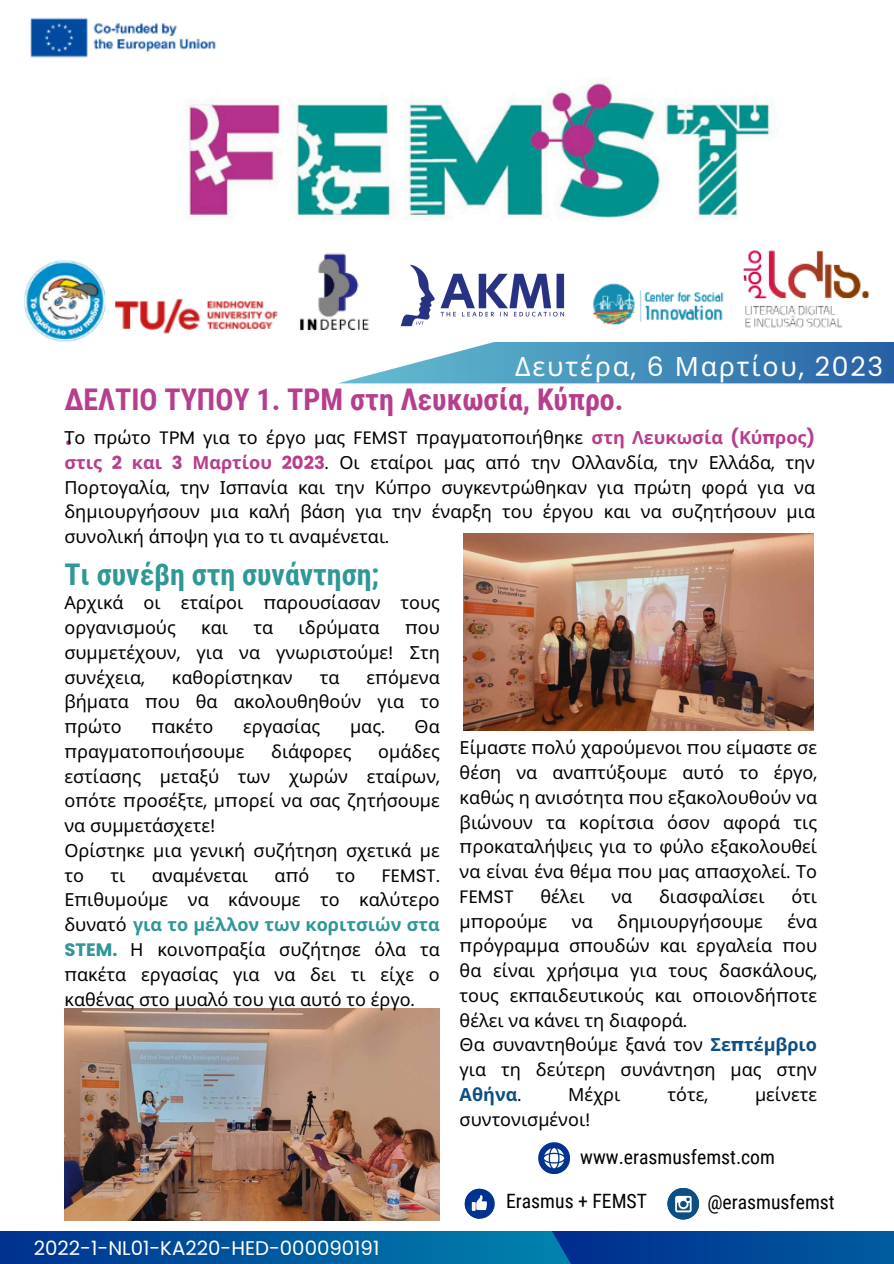
<style>
.page{position:relative;width:894px;height:1264px;background:#fff}
.page>*{position:absolute;margin:0;border:0;box-sizing:border-box;transform-origin:0 0}
.t1{font:700 29.85px/34.8px "Roboto Condensed";color:#b73d8d}
.t2{font:700 29.85px "Roboto Condensed";color:#2f9795}
.t3{font:26.7px "Noto Sans";letter-spacing:.07em;color:#fff}
.t4{font:19.65px "Roboto Condensed";color:#000}
.t5{font:19.65px "Poppins";color:#fff}
.t6{font:18px/24.8px "Noto Sans";color:#000;text-align:justify}
.s1{font-family:"Poppins"}
.s2{font-weight:700;color:#b73d8d}
.s3{font-family:"Poppins";font-weight:700;color:#b73d8d}
.s4{font-weight:700;color:#2f9795}
.s5{font-family:"Poppins";font-weight:700;color:#2f9795}
.s6{font-weight:700;color:#0d4f83}
.s7{font-family:"Poppins";font-weight:700;color:#0d4f83}
</style>
<div class="page">
<img style="left:24px;top:17px;width:846px;height:325px">
<svg style="left:340px;top:342px;width:553px;height:41px;background:#5c9bc2"></svg>
<svg style="left:664px;top:1231px;width:229px;height:32px;background:#004b99"></svg>
<svg style="left:0;top:1231px;width:664px;height:32px;background:#00539b"></svg>
<svg style="left:89px;top:89px;width:59px;height:59px"></svg>
<img style="left:463px;top:533px;width:350px;height:197px">
<img style="left:64px;top:1008px;width:375px;height:211px">
<svg style="left:667px;top:1188px;width:31px;height:31px"></svg>
<div style="left:464px;top:1188px;width:30px;height:30px;background:#003490;border-radius:50%"></div>
<svg style="left:464px;top:1188px;width:23px;height:30px"></svg>
<svg style="left:538px;top:1142px;width:31px;height:31px"></svg>
<div style="left:384px;top:285px;width:182px;height:49px;background:#fff"></div>
<img style="left:398px;top:263px;width:168px;height:64px">
<h1 class="t3" style="left:515px;top:347px;width:369px">Δευτέρα<span class="s1">, 6</span> Μαρτίου<span class="s1">, 2023</span></h1>
<p class="t1" style="left:64px;top:383px;width:560px">ΔΕΛΤΙΟ ΤΥΠΟΥ 1. TPM στη Λευκωσία, Κύπρο. .</p>
<p class="t6" style="left:64px;top:425px;width:752px">Το <span class="s1">π</span>ρώτο <span class="s1">TPM</span> για το έργο μας <span class="s1">FEMST π</span>ραγματο<span class="s1">π</span>οιήθηκε <span class="s2">στη Λευκωσία</span> <span class="s3">(</span><span class="s2">Κύ</span><span class="s3">π</span><span class="s2">ρος</span><span class="s3">) </span><span class="s2">στις</span> <span class="s3">2</span> <span class="s2">και</span> <span class="s3">3</span> <span class="s2">Μαρτίου</span> <span class="s3">2023</span><span class="s1">.</span> Οι εταίροι μας α<span class="s1">π</span>ό την Ολλανδία<span class="s1">,</span> την Ελλάδα<span class="s1">,</span> την Πορτογαλία<span class="s1">,</span> την Ισ<span class="s1">π</span>ανία και την Κύ<span class="s1">π</span>ρο συγκεντρώθηκαν για <span class="s1">π</span>ρώτη φορά για να δημιουργήσουν μια καλή βάση για την έναρξη του έργου και να συζητήσουν μια συνολική ά<span class="s1">π</span>οψη για το τι αναμένεται<span class="s1">.</span></p>
<p class="t2" style="left:64px;top:557px;width:316px">Τι συνέβη στη συνάντηση;</p>
<p class="t6" style="left:64px;top:590px;width:377px">Αρχικά οι εταίροι <span class="s1">π</span>αρουσίασαν τους οργανισμούς</p>
<p class="t6" style="left:201px;top:614px;width:28px">και</p>
<p class="t6" style="left:253px;top:614px;width:21px">τα</p>
<p class="t6" style="left:298px;top:614px;width:83px">ιδρύματα</p>
<p class="t6" style="left:64px;top:614px;width:377px;text-indent:340px"><span class="s1">π</span>ου συμμετέχουν<span class="s1">,</span> για να γνωριστούμε<span class="s1">!</span> Στη συνέχεια<span class="s1">,</span></p>
<p class="t6" style="left:64px;top:664px;width:377px;text-indent:302px">ε<span class="s1">π</span>όμενα βήματα <span class="s1">π</span>ου θα ακολουθηθούν για το <span class="s1">π</span>ρώτο</p>
<p class="t6" style="left:172px;top:664px;width:122px">καθορίστηκαν</p>
<p class="t6" style="left:319px;top:664px;width:21px">τα</p>
<p class="t6" style="left:151px;top:713px;width:63px"><span class="s1">π</span>ακέτο</p>
<p class="t6" style="left:243px;top:713px;width:79px">εργασίας</p>
<p class="t6" style="left:350px;top:713px;width:36px">μας<span class="s1">.</span></p>
<p class="t6" style="left:414px;top:713px;width:27px">Θα</p>
<p class="t6" style="left:64px;top:738px;width:181px"><span class="s1">π</span>ραγματο<span class="s1">π</span>οιήσουμε</p>
<p class="t6" style="left:271px;top:738px;width:82px">διάφορες</p>
<p class="t6" style="left:64px;top:738px;width:377px;text-indent:314px">ομάδες εστίασης μεταξύ των χωρών εταίρων<span class="s1">, </span>ο<span class="s1">π</span>ότε <span class="s1">π</span>ροσέξτε<span class="s1">,</span> μ<span class="s1">π</span>ορεί να σας ζητήσουμε να συμμετάσχετε<span class="s1">!</span></p>
<p class="t6" style="left:64px;top:837px;width:377px">Ορίστηκε μια γενική συζήτηση σχετικά με το</p>
<p class="t6" style="left:110px;top:862px;width:16px">τι</p>
<p class="t6" style="left:152px;top:862px;width:98px">αναμένεται</p>
<p class="t6" style="left:274px;top:862px;width:36px">α<span class="s1">π</span>ό</p>
<p class="t6" style="left:336px;top:862px;width:21px">το</p>
<p class="t6" style="left:64px;top:862px;width:377px;text-indent:317px"><span class="s1">FEMST.<br></span>Ε<span class="s1">π</span>ιθυμούμε να κάνουμε το καλύτερο δυνατό <span class="s4">για το μέλλον των κοριτσιών στα </span><span class="s5">STEM.</span> Η κοινο<span class="s1">π</span>ραξία συζήτησε όλα τα <span class="s1">π</span>ακέτα εργασίας για να δει τι είχε ο καθένας στο μυαλό του για αυτό το έργο<span class="s1">.</span></p>
<p class="t5" style="left:34px;top:1234px;width:347px">2022-1-NL01-KA220-HED-000090191</p>
<p class="t6" style="left:459px;top:735px;width:359px">Είμαστε <span class="s1">π</span>ολύ χαρούμενοι <span class="s1">π</span>ου είμαστε σε θέση να ανα<span class="s1">π</span>τύξουμε αυτό το έργο<span class="s1">, </span>καθώς η ανισότητα <span class="s1">π</span>ου εξακολουθούν να βιώνουν τα κορίτσια όσον αφορά τις <span class="s1">π</span>ροκαταλήψεις για το φύλο εξακολουθεί να είναι ένα θέμα <span class="s1">π</span>ου μας α<span class="s1">π</span>ασχολεί<span class="s1">.</span> Το <span class="s1">FEMST</span></p>
<p class="t6" style="left:540px;top:883px;width:46px">θέλει</p>
<p class="t6" style="left:611px;top:883px;width:22px">να</p>
<p class="t6" style="left:659px;top:883px;width:107px">διασφαλίσει</p>
<p class="t6" style="left:791px;top:883px;width:27px">ότι</p>
<p class="t6" style="left:459px;top:908px;width:89px">μ<span class="s1">π</span>ορούμε</p>
<p class="t6" style="left:571px;top:908px;width:22px">να</p>
<p class="t6" style="left:617px;top:908px;width:147px">δημιουργήσουμε</p>
<p class="t6" style="left:459px;top:908px;width:359px;text-indent:328px">ένα <span class="s1">π</span>ρόγραμμα σ<span class="s1">π</span>ουδών και εργαλεία <span class="s1">π</span>ου θα είναι χρήσιμα για τους δασκάλους<span class="s1">, </span>τους εκ<span class="s1">π</span>αιδευτικούς και ο<span class="s1">π</span>οιονδή<span class="s1">π</span>οτε θέλει να κάνει τη διαφορά<span class="s1">.</span></p>
<p class="t6" style="left:459px;top:1032px;width:359px">Θα συναντηθούμε ξανά τον <span class="s6">Σε</span><span class="s7">π</span><span class="s6">τέμβριο </span>για τη δεύτερη συνάντηση μας στην <span class="s6">Αθήνα</span><span class="s1">.</span></p>
<p class="t6" style="left:568px;top:1081px;width:54px">Μέχρι</p>
<p class="t6" style="left:667px;top:1081px;width:42px">τότε<span class="s1">,</span></p>
<p class="t6" style="left:754px;top:1081px;width:63px">μείνετε</p>
<p class="t6" style="left:459px;top:1106px;width:132px">συντονισμένοι<span class="s1">!</span></p>
<p class="t4" style="left:580px;top:1145px;width:196px">www.erasmusfemst.com</p>
<h1 class="t4" style="left:506px;top:1189px;width:142px">Erasmus + FEMST</h1>
<h2 class="t4" style="left:707px;top:1191px;width:129px">@erasmusfemst</h2>
</div>
